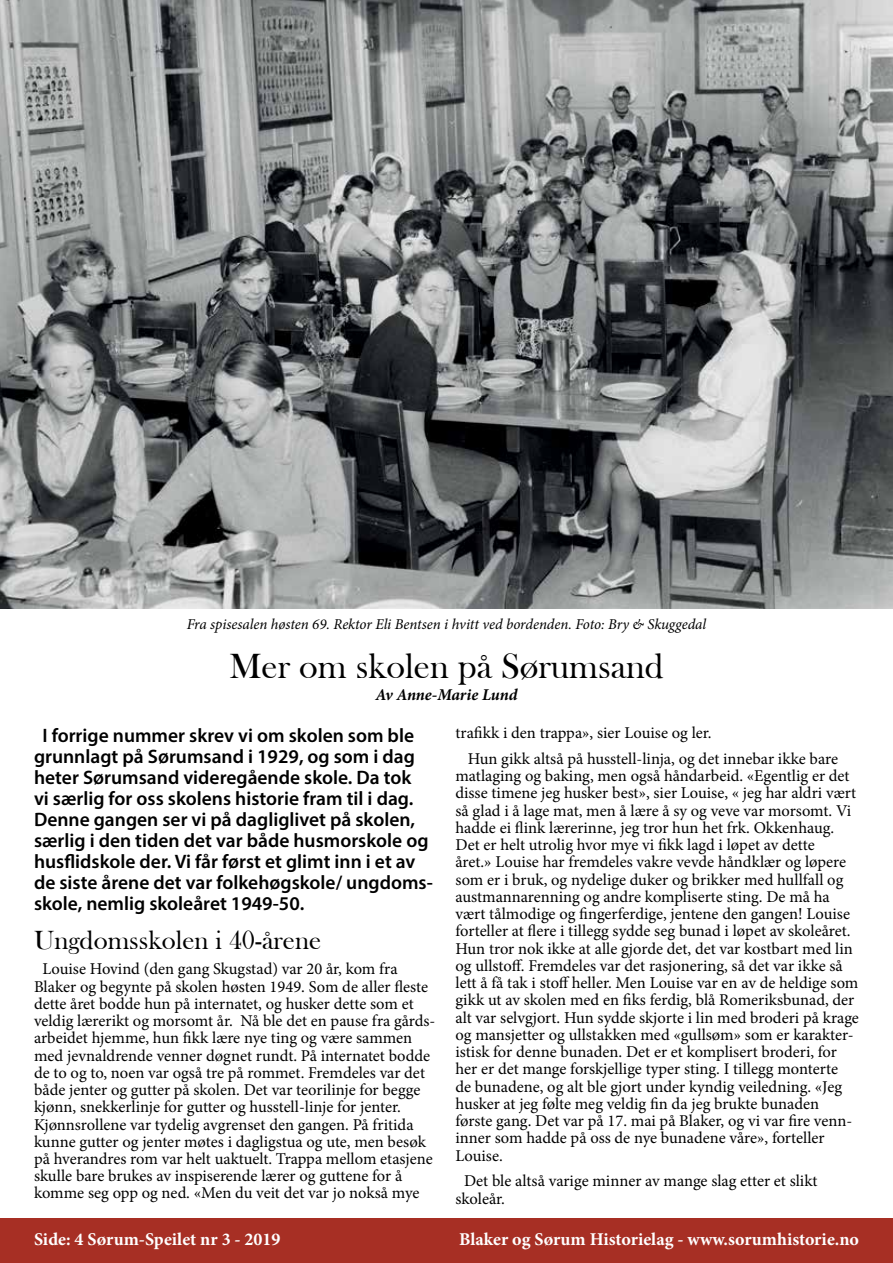
<style>
.page{position:relative;width:893px;height:1263px;background:#fff}
.page>*{position:absolute;margin:0;border:0;box-sizing:border-box;transform-origin:0 0}
.t1{font:36px "Bask Old Face";color:#000}
.t2{font:27px "Bask Old Face";color:#000}
.t3{font:600 19.5px/21px "Myriad Pro";color:#000}
.t4{font:700 18px "Minion Pro";color:#fff}
.t5{font:16.5px/17.2px "Minion Pro";color:#000}
.t6{font:italic 700 16.5px "Minion Pro";letter-spacing:-.01em;color:#000}
.t7{font:italic 15px "Minion Pro";letter-spacing:-.005em;color:#000}
</style>
<div class="page">
<div style="left:0;top:1218px;width:893px;height:45px;background:#a72f24"></div>
<img style="left:0;top:0;width:893px;height:608px">
<p class="t7" style="left:187px;top:614px;width:521px">Fra spisesalen høsten 69. Rektor Eli Bentsen i hvitt ved bordenden. Foto: Bry &amp; Skuggedal</p>
<h1 class="t1" style="left:229px;top:646px;width:436px">Mer om skolen på Sørumsand</h1>
<p class="t6" style="left:375px;top:683px;width:144px">Av Anne-Marie Lund</p>
<p class="t3" style="left:34px;top:724px;width:400px;text-indent:9px">I forrige nummer skrev vi om skolen som ble grunnlagt på Sørumsand i 1929, og som i dag heter Sørumsand videregående skole. Da tok<br>vi særlig for oss skolens historie fram til i dag.<br>Denne gangen ser vi på dagliglivet på skolen, særlig i den tiden det var både husmorskole og husflidskole der. Vi får først et glimt inn i et av de siste årene det var folkehøgskole/ ungdoms&shy;skole, nemlig skoleåret 1949-50.</p>
<h2 class="t2" style="left:34px;top:925px;width:289px">Ungdomsskolen i 40-årene</h2>
<p class="t5" style="left:34px;top:960px;width:403px;text-indent:8px">Louise Hovind (den gang Skugstad) var 20 år, kom fra Blaker og begynte på skolen høsten 1949. Som de aller fleste dette året bodde hun på internatet, og husker dette som et veldig lærerikt og morsomt år. Nå ble det en pause fra gårds&shy;arbeidet hjemme, hun fikk lære nye ting og være sammen med jevnaldrende venner døgnet rundt. På internatet bodde de to og to, noen var også tre på rommet. Fremdeles var det både jenter og gutter på skolen. Det var teorilinje for begge kjønn, snekkerlinje for gutter og husstell-linje for jenter.<br>Kjønnsrollene var tydelig avgrenset den gangen. På fritida kunne gutter og jenter møtes i dagligstua og ute, men besøk på hverandres rom var helt uaktuelt. Trappa mellom etasjene skulle bare brukes av inspiserende lærer og guttene for å komme seg opp og ned. «Men du veit det var jo nokså mye</p>
<p class="t5" style="left:468px;top:720px;width:372px;line-height:25.8px;text-indent:-12px">trafikk i den trappa», sier Louise og ler.<br>Hun gikk altså på husstell-linja, og det innebar ikke bare</p>
<p class="t5" style="left:455px;top:767px;width:405px">matlaging og baking, men også håndarbeid. «Egentlig er det disse timene jeg husker best», sier Louise, « jeg har aldri vært så glad i å lage mat, men å lære å sy og veve var morsomt. Vi hadde ei flink lærerinne, jeg tror hun het frk. Okkenhaug.<br>Det er helt utrolig hvor mye vi fikk lagd i løpet av dette<br>året.» Louise har fremdeles vakre vevde håndklær og løpere som er i bruk, og nydelige duker og brikker med hullfall og austmannarenning og andre kompliserte sting. De må ha vært tålmodige og fingerferdige, jentene den gangen! Louise forteller at flere i tillegg sydde seg bunad i løpet av skoleåret.<br>Hun tror nok ikke at alle gjorde det, det var kostbart med lin og ullstoff. Fremdeles var det rasjonering, så det var ikke så lett å få tak i stoff heller. Men Louise var en av de heldige som gikk ut av skolen med en fiks ferdig, blå Romeriksbunad, der alt var selvgjort. Hun sydde skjorte i lin med broderi på krage og mansjetter og ullstakken med «gullsøm» som er karakter&shy;istisk for denne bunaden. Det er et komplisert broderi, for her er det mange forskjellige typer sting. I tillegg monterte<br>de bunadene, og alt ble gjort under kyndig veiledning. «Jeg husker at jeg følte meg veldig fin da jeg brukte bunaden første gang. Det var på 17. mai på Blaker, og vi var fire venn&shy;inner som hadde på oss de nye bunadene våre», forteller Louise.</p>
<p class="t5" style="left:455px;top:1172px;width:363px;text-indent:8px">Det ble altså varige minner av mange slag etter et slikt skoleår.</p>
<p class="t4" style="left:34px;top:1226px;width:248px">Side: 4 Sørum-Speilet nr 3 - 2019</p>
<p class="t4" style="left:459px;top:1226px;width:401px">Blaker og Sørum Historielag - www.sorumhistorie.no</p>
</div>
